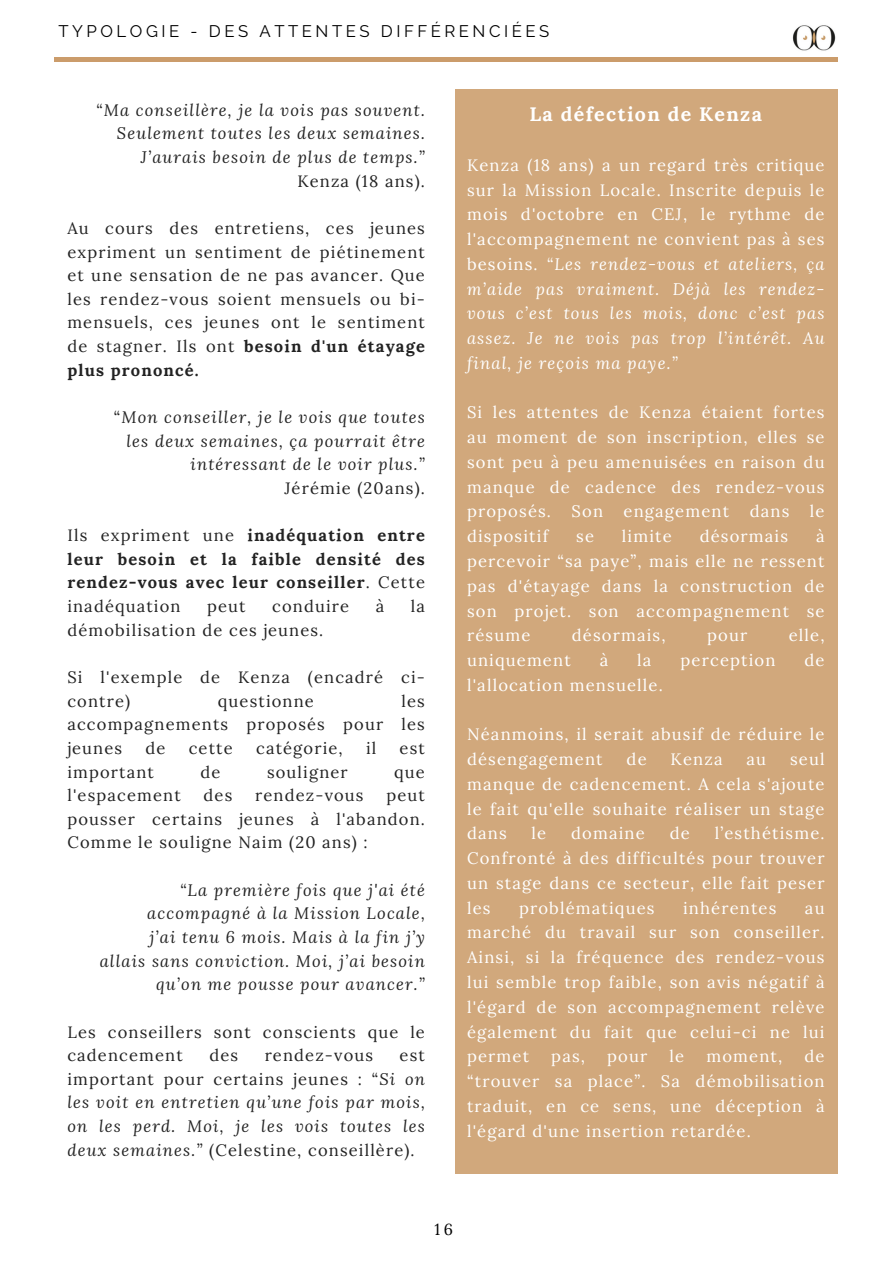
<style>
.page{position:relative;width:893px;height:1264px;background:#fff}
.page>*{position:absolute;margin:0;border:0;box-sizing:border-box;transform-origin:0 0}
.t1{font:700 19.5px "Lora";letter-spacing:.07em;color:#fff}
.t2{font:16.8px "Raleway";letter-spacing:.21em;color:#000}
.t3{font:16.5px/24.8px "Lora";letter-spacing:.07em;color:#fff;text-align:justify}
.t4{font:16.5px/23.7px "Lora";letter-spacing:.07em;color:#222;text-align:justify}
.t5{font:italic 16.5px/23.7px "Lora";letter-spacing:.07em;color:#222;text-align:right}
.t6{font:italic 16.5px/24.8px "Lora";letter-spacing:.07em;color:#fff;text-align:justify}
.t7{font:700 16.5px/23.7px "Lora";letter-spacing:.07em;color:#222;text-align:justify}
.t8{font:15.9px "Lora";color:#000}
.s1{font-weight:700}
.s2{font-style:normal}
.s3{font-weight:400}
</style>
<div class="page">
<div style="left:455px;top:89px;width:382px;height:1085px;background:#d1a87c"></div>
<hr style="left:54px;top:58px;width:783px;height:3px;background:#cb9c6b">
<img style="left:792px;top:25px;width:44px;height:26px">
<h2 class="t2" style="left:58px;top:21px;width:492px">TYPOLOGIE - DES ATTENTES DIFFÉRENCIÉES</h2>
<p class="t5" style="left:96px;top:98px;width:330px">“Ma conseillère, je la vois pas souvent.<br>Seulement toutes les deux semaines.<br>J’aurais besoin de plus de temps.”</p>
<p class="t4" style="left:297px;top:169px;width:129px">Kenza (18 ans).</p>
<p class="t4" style="left:67px;top:216px;width:359px">Au cours des entretiens, ces jeunes expriment un sentiment de piétinement et une sensation de ne pas avancer. Que les rendez-vous soient mensuels ou bi&shy;mensuels, ces jeunes ont le sentiment de stagner. Ils ont <span class="s1">besoin d'un étayage plus prononcé.</span></p>
<p class="t5" style="left:114px;top:405px;width:313px"><span class="s2">“</span>Mon conseiller, je le vois que toutes</p>
<p class="t5" style="left:126px;top:428px;width:300px">les deux semaines, ça pourrait être intéressant de le voir plus.”</p>
<p class="t4" style="left:284px;top:476px;width:142px">Jérémie (20ans).</p>
<p class="t7" style="left:67px;top:523px;width:359px"><span class="s3">Ils expriment une</span> inadéquation entre leur besoin et la faible densité des rendez-vous avec leur conseiller<span class="s3">. Cette inadéquation</span></p>
<p class="t4" style="left:207px;top:594px;width:40px">peut</p>
<p class="t4" style="left:272px;top:594px;width:78px">conduire</p>
<p class="t4" style="left:375px;top:594px;width:10px">à</p>
<p class="t4" style="left:411px;top:594px;width:16px">la</p>
<p class="t4" style="left:67px;top:617px;width:257px">démobilisation de ces jeunes.</p>
<p class="t4" style="left:67px;top:665px;width:359px">Si l'exemple de Kenza (encadré ci&shy;contre)</p>
<p class="t4" style="left:67px;top:688px;width:359px;text-indent:334px">les accompagnements proposés pour les jeunes</p>
<p class="t4" style="left:218px;top:688px;width:97px">questionne</p>
<p class="t4" style="left:145px;top:736px;width:21px">de</p>
<p class="t4" style="left:189px;top:736px;width:46px">cette</p>
<p class="t4" style="left:256px;top:736px;width:88px">catégorie,</p>
<p class="t4" style="left:366px;top:736px;width:12px">il</p>
<p class="t4" style="left:399px;top:736px;width:27px">est</p>
<p class="t4" style="left:67px;top:759px;width:88px">important</p>
<p class="t4" style="left:200px;top:759px;width:21px">de</p>
<p class="t4" style="left:267px;top:759px;width:82px">souligner</p>
<p class="t4" style="left:394px;top:759px;width:32px">que</p>
<p class="t4" style="left:67px;top:783px;width:115px">l'espacement</p>
<p class="t4" style="left:203px;top:783px;width:30px">des</p>
<p class="t4" style="left:255px;top:783px;width:110px">rendez-vous</p>
<p class="t4" style="left:67px;top:783px;width:359px;text-indent:319px">peut pousser certains jeunes à l'abandon.<br>Comme le souligne Naim (20 ans) :</p>
<p class="t5" style="left:180px;top:877px;width:246px">“La première fois que j'ai été</p>
<p class="t5" style="left:147px;top:901px;width:279px">accompagné à la Mission Locale,</p>
<p class="t5" style="left:149px;top:924px;width:277px">j’ai tenu 6 mois. Mais à la fin j’y</p>
<p class="t5" style="left:100px;top:948px;width:326px">allais sans conviction. Moi, j’ai besoin qu’on me pousse pour avancer.”</p>
<p class="t4" style="left:67px;top:1019px;width:359px">Les conseillers sont conscients que le cadencement</p>
<p class="t4" style="left:209px;top:1043px;width:30px">des</p>
<p class="t4" style="left:265px;top:1043px;width:110px">rendez-vous</p>
<p class="t5" style="left:67px;top:1043px;width:359px;text-align:justify;text-indent:332px"><span class="s2">est important pour certains jeunes : “</span>Si on les voit en entretien qu’une fois par mois, on les perd. Moi, je les vois toutes les deux semaines.” <span class="s2">(Celestine, conseillère).</span></p>
<p class="t1" style="left:529px;top:102px;width:234px">La défection de Kenza</p>
<p class="t6" style="left:467px;top:152px;width:359px"><span class="s2">Kenza (18 ans) a un regard très critique sur la Mission Locale. Inscrite depuis le mois d'octobre en CEJ, le rythme de l'accompagnement ne convient pas à ses besoins.</span> “Les rendez-vous et ateliers, ça m’aide pas vraiment. Déjà les rendez&shy;vous c’est tous les mois, donc c’est pas assez. Je ne vois pas trop l’intérêt. Au final, je reçois ma paye.”</p>
<h1 class="t3" style="left:467px;top:400px;width:359px">Si les attentes de Kenza étaient fortes au moment de son inscription, elles se sont peu à peu amenuisées en raison du manque de cadence des rendez-vous proposés. Son engagement dans le dispositif</h1>
<h1 class="t3" style="left:467px;top:524px;width:359px;text-indent:349px">à percevoir “sa paye”, mais elle ne ressent pas d'étayage dans la construction de son projet. son accompagnement se résume</h1>
<h1 class="t3" style="left:576px;top:524px;width:19px">se</h1>
<h1 class="t3" style="left:622px;top:524px;width:51px">limite</h1>
<h1 class="t3" style="left:699px;top:524px;width:90px">désormais</h1>
<h1 class="t3" style="left:572px;top:623px;width:95px">désormais,</h1>
<h1 class="t3" style="left:707px;top:623px;width:42px">pour</h1>
<h1 class="t3" style="left:788px;top:623px;width:37px">elle,</h1>
<h1 class="t3" style="left:467px;top:647px;width:105px">uniquement</h1>
<h1 class="t3" style="left:599px;top:647px;width:10px">à</h1>
<h1 class="t3" style="left:637px;top:647px;width:16px">la</h1>
<h1 class="t3" style="left:680px;top:647px;width:96px">perception</h1>
<h1 class="t3" style="left:804px;top:647px;width:22px">de</h1>
<h1 class="t3" style="left:467px;top:672px;width:197px">l'allocation mensuelle.</h1>
<p class="t3" style="left:467px;top:722px;width:359px">Néanmoins, il serait abusif de réduire le désengagement</p>
<p class="t3" style="left:467px;top:746px;width:359px;text-indent:323px">seul manque de cadencement. A cela s'ajoute le fait qu'elle souhaite réaliser un stage dans</p>
<p class="t3" style="left:626px;top:746px;width:22px">de</p>
<p class="t3" style="left:670px;top:746px;width:53px">Kenza</p>
<p class="t3" style="left:746px;top:746px;width:21px">au</p>
<p class="t3" style="left:467px;top:821px;width:359px;text-indent:248px">l’esthétisme.<br>Confronté à des difficultés pour trouver un stage dans ce secteur, elle fait peser les</p>
<p class="t3" style="left:531px;top:821px;width:16px">le</p>
<p class="t3" style="left:571px;top:821px;width:75px">domaine</p>
<p class="t3" style="left:669px;top:821px;width:22px">de</p>
<p class="t3" style="left:519px;top:895px;width:137px">problématiques</p>
<p class="t3" style="left:683px;top:895px;width:95px">inhérentes</p>
<p class="t3" style="left:467px;top:895px;width:359px;text-indent:338px">au marché du travail sur son conseiller.<br>Ainsi, si la fréquence des rendez-vous lui semble trop faible, son avis négatif à l'égard de son accompagnement relève également du fait que celui-ci ne lui permet</p>
<p class="t3" style="left:467px;top:1043px;width:359px;text-indent:337px">de “trouver sa place”. Sa démobilisation traduit, en ce sens, une déception à l'égard d'une insertion retardée.</p>
<p class="t3" style="left:551px;top:1043px;width:35px">pas,</p>
<p class="t3" style="left:607px;top:1043px;width:42px">pour</p>
<p class="t3" style="left:669px;top:1043px;width:16px">le</p>
<p class="t3" style="left:706px;top:1043px;width:77px">moment,</p>
<p class="t8" style="left:434px;top:1219px;width:20px">16</p>
</div>
